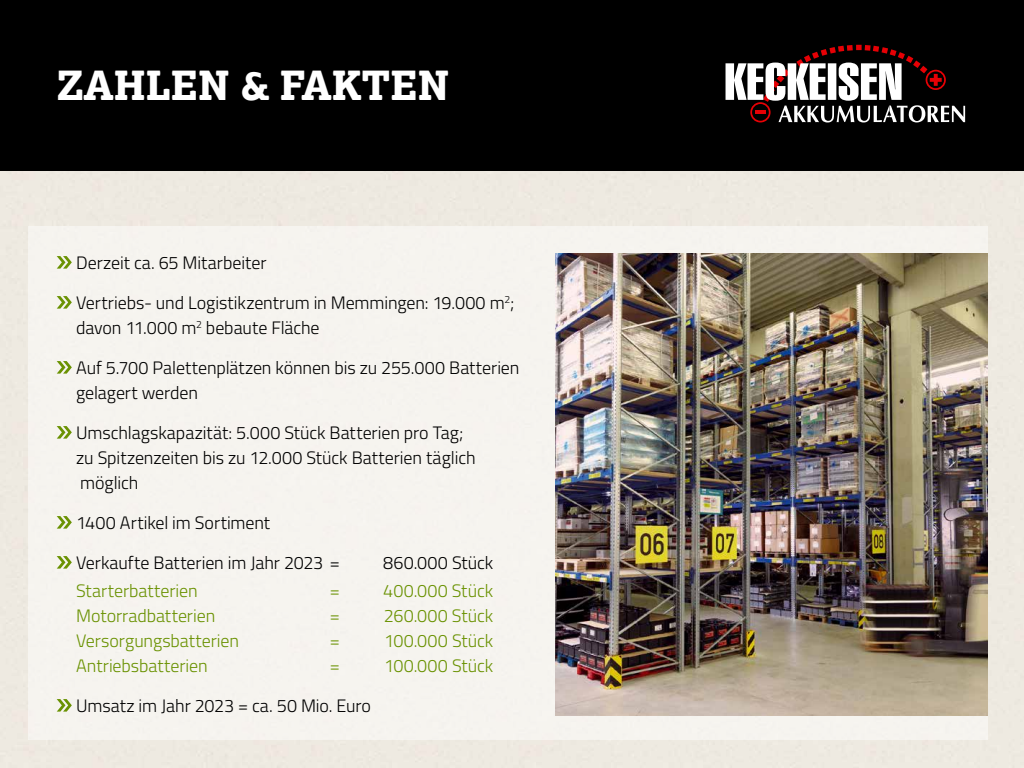
<style>
.page{position:relative;width:1024px;height:768px;background:#fff}
.page>*{position:absolute;margin:0;border:0;box-sizing:border-box;transform-origin:0 0}
.t1{font:800 40px "Lexia";color:#fff}
.t2{font:300 18px/25px "Titillium";letter-spacing:-.005em;color:#000}
.t3{font:300 18px "Titillium";color:#6a9202}
</style>
<div class="page">
<div style="left:0;top:170px;width:1024px;height:598px;background:#eeeae1"></div>
<div style="left:0;top:0;width:1024px;height:170px;background:#000"></div>
<svg style="left:726px;top:45px;width:239px;height:77px"></svg>
<div style="left:28px;top:227px;width:960px;height:513px;background:#f6f4ef"></div>
<svg style="left:57px;top:256px;width:15px;height:13px"></svg>
<svg style="left:57px;top:296px;width:15px;height:13px"></svg>
<svg style="left:57px;top:361px;width:15px;height:13px"></svg>
<svg style="left:57px;top:426px;width:15px;height:13px"></svg>
<svg style="left:57px;top:516px;width:15px;height:13px"></svg>
<svg style="left:57px;top:556px;width:15px;height:13px"></svg>
<svg style="left:57px;top:699px;width:15px;height:13px"></svg>
<img style="left:556px;top:253px;width:432px;height:462px">
<h1 class="t1" style="left:57px;top:59px;width:394px">ZAHLEN &amp; FAKTEN</h1>
<p class="t2" style="left:76px;top:249px;width:192px">Derzeit ca. 65 Mitarbeiter</p>
<p class="t2" style="left:76px;top:289px;width:440px">Vertriebs- und Logistikzentrum in Memmingen: 19.000 m<sup>2</sup>; davon 11.000 m<sup>2</sup> bebaute Fläche</p>
<p class="t2" style="left:76px;top:354px;width:445px">Auf 5.700 Palettenplätzen können bis zu 255.000 Batterien gelagert werden</p>
<p class="t2" style="left:76px;top:419px;width:401px">Umschlagskapazität: 5.000 Stück Batterien pro Tag; zu Spitzenzeiten bis zu 12.000 Stück Batterien täglich möglich</p>
<p class="t2" style="left:76px;top:509px;width:196px">1400 Artikel im Sortiment</p>
<p class="t2" style="left:76px;top:549px;width:265px">Verkaufte Batterien im Jahr 2023 =</p>
<p class="t2" style="left:383px;top:549px;width:112px">860.000 Stück</p>
<p class="t3" style="left:76px;top:577px;width:123px">Starterbatterien</p>
<p class="t3" style="left:330px;top:577px;width:12px">=</p>
<p class="t3" style="left:383px;top:577px;width:112px">400.000 Stück</p>
<p class="t3" style="left:76px;top:602px;width:141px">Motorradbatterien</p>
<p class="t3" style="left:330px;top:602px;width:12px">=</p>
<p class="t3" style="left:384px;top:602px;width:111px">260.000 Stück</p>
<p class="t3" style="left:76px;top:627px;width:164px">Versorgungsbatterien</p>
<p class="t3" style="left:330px;top:627px;width:12px">=</p>
<p class="t3" style="left:384px;top:627px;width:111px">100.000 Stück</p>
<p class="t3" style="left:76px;top:652px;width:133px">Antriebsbatterien</p>
<p class="t3" style="left:330px;top:652px;width:12px">=</p>
<p class="t3" style="left:384px;top:652px;width:111px">100.000 Stück</p>
<p class="t2" style="left:76px;top:692px;width:296px">Umsatz im Jahr 2023 = ca. 50 Mio. Euro</p>
</div>
